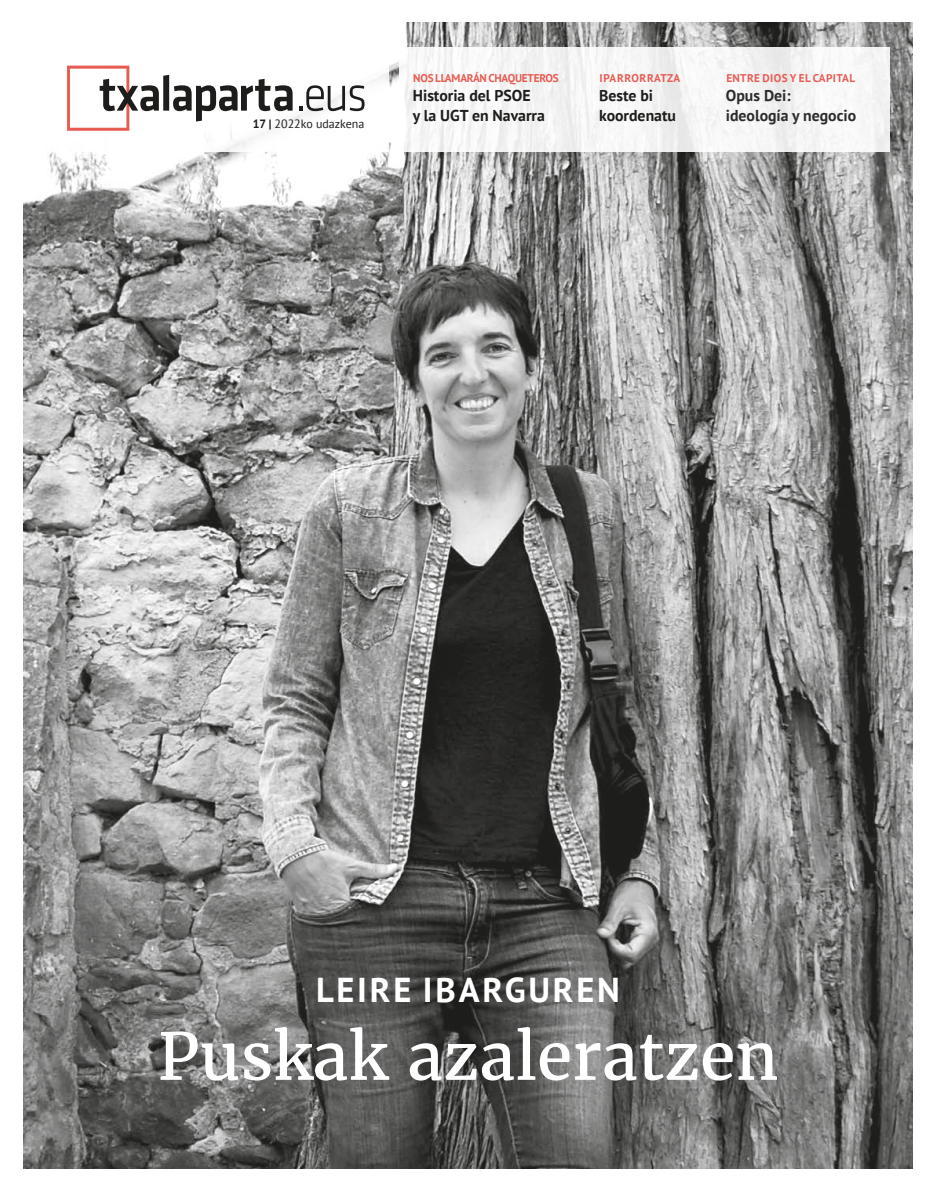
<style>
.page{position:relative;width:936px;height:1191px;background:#fff}
.page>*{position:absolute;margin:0;border:0;box-sizing:border-box;transform-origin:0 0}
.t1{font:64.5px "Merriweather";color:#fff}
.t2{font:700 34.5px "PT Sans";letter-spacing:.08em;color:#fff}
.t3{font:700 15.75px/19.5px "PT Sans";color:#1d1d1b}
.t4{font:700 15.75px/19.5px "PT Sans";color:#2b2c2b}
.t5{font:12px "PT Sans";color:#1d1d1b}
.t6{font:700 11.25px "PT Sans";letter-spacing:.03em;color:#e85c53}
.t7{font:700 11.25px "PT Sans";letter-spacing:-.015em;color:#e85c53}
.s1{font-weight:700}
</style>
<div class="page">
<img style="left:23px;top:22px;width:889px;height:1146px">
<div style="left:47px;top:47px;width:341px;height:105px;background:#fff"></div>
<div style="left:399px;top:47px;width:490px;height:105px;background:#f6f6f6"></div>
<svg style="left:67px;top:66px;width:225px;height:65px"></svg>
<svg style="left:300px;top:85px;width:64px;height:26px"></svg>
<p class="t5" style="left:253px;top:116px;width:113px"><span class="s1">17 |</span> 2022ko udazkena</p>
<p class="t7" style="left:413px;top:70px;width:147px">NOS LLAMARÁN CHAQUETEROS</p>
<p class="t3" style="left:413px;top:86px;width:134px">Historia del PSOE<br>y la UGT en Navarra</p>
<p class="t6" style="left:599px;top:70px;width:82px">IPARRORRATZA</p>
<p class="t3" style="left:599px;top:86px;width:78px">Beste bi koordenatu</p>
<p class="t6" style="left:726px;top:70px;width:130px">ENTRE DIOS Y EL CAPITAL</p>
<p class="t4" style="left:725px;top:86px;width:132px">Opus Dei: ideología y negocio</p>
<h2 class="t2" style="left:316px;top:967px;width:305px">LEIRE IBARGUREN</h2>
<h1 class="t1" style="left:157px;top:1013px;width:622px">Puskak azaleratzen</h1>
</div>
